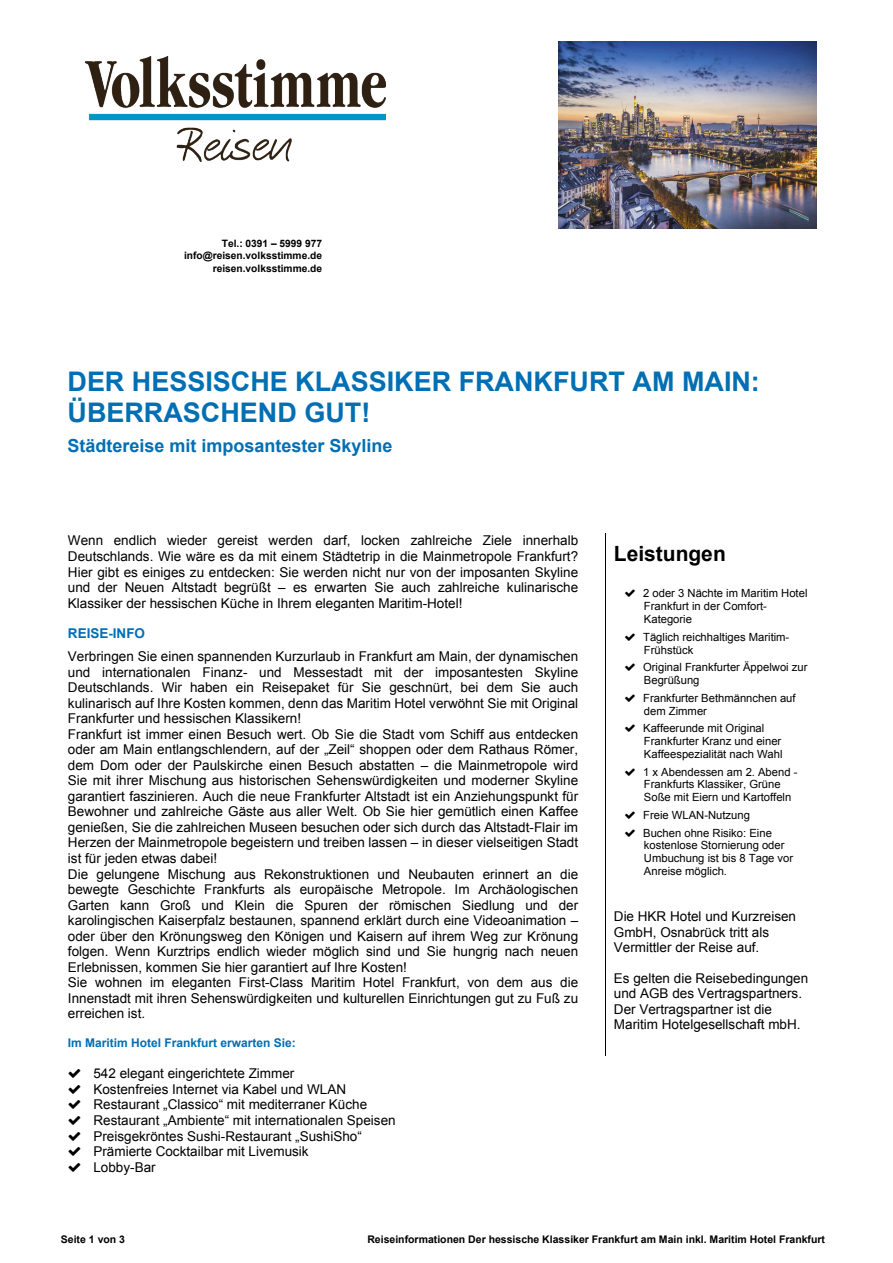
<style>
.page{position:relative;width:893px;height:1263px;background:#fff}
.page>*{position:absolute;margin:0;border:0;box-sizing:border-box;transform-origin:0 0}
.t1{font:700 27px/31px "Arial";color:#006fb3}
.t2{font:700 21px "Arial";color:#000}
.t3{font:700 18px "Arial";color:#006fb3}
.t4{font:13.5px/15.6px "Arial";color:#000}
.t5{font:700 13.5px "Arial";color:#006fb3}
.t6{font:700 12px "Arial";color:#006fb3}
.t7{font:11.25px/12.9px "Arial";color:#000}
.t8{font:700 10.5px "Arial";color:#000}
.t9{font:700 10.2px/12.3px "Arial";color:#000;text-align:right}
</style>
<div class="page">
<hr style="left:605px;top:533px;width:1px;height:523px;background:#000">
<img style="left:86px;top:56px;width:300px;height:105px">
<img style="left:558px;top:41px;width:258px;height:188px">
<p class="t9" style="left:184px;top:238px;width:139px">Tel.: 0391 – 5999 977 info@reisen.volksstimme.de reisen.volksstimme.de</p>
<h1 class="t1" style="left:68px;top:368px;width:694px">DER HESSISCHE KLASSIKER FRANKFURT AM MAIN:<br>ÜBERRASCHEND GUT!</h1>
<h3 class="t3" style="left:68px;top:439px;width:326px">Städtereise mit imposantester Skyline</h3>
<p class="t4" style="left:68px;top:534px;width:512px;text-align:justify">Wenn endlich wieder gereist werden darf, locken zahlreiche Ziele innerhalb Deutschlands. Wie wäre es da mit einem Städtetrip in die Mainmetropole Frankfurt?<br>Hier gibt es einiges zu entdecken: Sie werden nicht nur von der imposanten Skyline und der Neuen Altstadt begrüßt – es erwarten Sie auch zahlreiche kulinarische Klassiker der hessischen Küche in Ihrem eleganten Maritim-Hotel!</p>
<p class="t5" style="left:68px;top:628px;width:79px">REISE-INFO</p>
<p class="t4" style="left:68px;top:650px;width:512px">Verbringen Sie einen spannenden Kurzurlaub in Frankfurt am Main, der dynamischen und internationalen Finanz- und Messestadt mit der imposantesten Skyline Deutschlands. Wir haben ein Reisepaket für Sie geschnürt, bei dem Sie auch kulinarisch auf Ihre Kosten kommen, denn das Maritim Hotel verwöhnt Sie mit Original Frankfurter und hessischen Klassikern!<br>Frankfurt ist immer einen Besuch wert. Ob Sie die Stadt vom Schiff aus entdecken oder am Main entlangschlendern, auf der „Zeil“ shoppen oder dem Rathaus Römer, dem Dom oder der Paulskirche einen Besuch abstatten – die Mainmetropole wird Sie mit ihrer Mischung aus historischen Sehenswürdigkeiten und moderner Skyline garantiert faszinieren. Auch die neue Frankfurter Altstadt ist ein Anziehungspunkt für Bewohner und zahlreiche Gäste aus aller Welt. Ob Sie hier gemütlich einen Kaffee genießen, Sie die zahlreichen Museen besuchen oder sich durch das Altstadt-Flair im Herzen der Mainmetropole begeistern und treiben lassen – in dieser vielseitigen Stadt ist für jeden etwas dabei!<br>Die gelungene Mischung aus Rekonstruktionen und Neubauten erinnert an die bewegte Geschichte Frankfurts als europäische Metropole. Im Archäologischen Garten kann Groß und Klein die Spuren der römischen Siedlung und der karolingischen Kaiserpfalz bestaunen, spannend erklärt durch eine Videoanimation – oder über den Krönungsweg den Königen und Kaisern auf ihrem Weg zur Krönung folgen. Wenn Kurztrips endlich wieder möglich sind und Sie hungrig nach neuen Erlebnissen, kommen Sie hier garantiert auf Ihre Kosten!<br>Sie wohnen im eleganten First-Class Maritim Hotel Frankfurt, von dem aus die Innenstadt mit ihren Sehenswürdigkeiten und kulturellen Einrichtungen gut zu Fuß zu erreichen ist.</p>
<p class="t6" style="left:68px;top:1039px;width:229px">Im Maritim Hotel Frankfurt erwarten Sie:</p>
<p class="t4" style="left:93px;top:1066px;width:304px">542 elegant eingerichtete Zimmer<br>Kostenfreies Internet via Kabel und WLAN Restaurant „Classico“ mit mediterraner Küche Restaurant „Ambiente“ mit internationalen Speisen Preisgekröntes Sushi-Restaurant „SushiSho“ Prämierte Cocktailbar mit Livemusik<br>Lobby-Bar</p>
<h2 class="t2" style="left:614px;top:546px;width:113px">Leistungen</h2>
<p class="t7" style="left:643px;top:588px;width:166px">2 oder 3 Nächte im Maritim Hotel<br>Frankfurt in der Comfort-<br>Kategorie</p>
<p class="t7" style="left:643px;top:631px;width:148px">Täglich reichhaltiges Maritim-<br>Frühstück</p>
<p class="t7" style="left:643px;top:662px;width:166px">Original Frankfurter Äppelwoi zur<br>Begrüßung</p>
<p class="t7" style="left:643px;top:692px;width:154px">Frankfurter Bethmännchen auf dem Zimmer</p>
<p class="t7" style="left:643px;top:723px;width:141px">Kaffeerunde mit Original<br>Frankfurter Kranz und einer<br>Kaffeespezialität nach Wahl</p>
<p class="t7" style="left:643px;top:766px;width:156px">1 x Abendessen am 2. Abend -<br>Frankfurts Klassiker, Grüne<br>Soße mit Eiern und Kartoffeln</p>
<p class="t7" style="left:643px;top:807px;width:130px;line-height:17.5px">Freie WLAN-Nutzung<br>Buchen ohne Risiko: Eine</p>
<p class="t7" style="left:644px;top:840px;width:151px">kostenlose Stornierung oder<br>Umbuchung ist bis 8 Tage vor<br>Anreise möglich.</p>
<p class="t4" style="left:614px;top:910px;width:184px">Die HKR Hotel und Kurzreisen<br>GmbH, Osnabrück tritt als<br>Vermittler der Reise auf.</p>
<p class="t4" style="left:614px;top:971px;width:196px">Es gelten die Reisebedingungen und AGB des Vertragspartners.<br>Der Vertragspartner ist die<br>Maritim Hotelgesellschaft mbH.</p>
<p class="t8" style="left:61px;top:1235px;width:66px">Seite 1 von 3</p>
<p class="t8" style="left:367px;top:1235px;width:459px">Reiseinformationen Der hessische Klassiker Frankfurt am Main inkl. Maritim Hotel Frankfurt</p>
</div>
